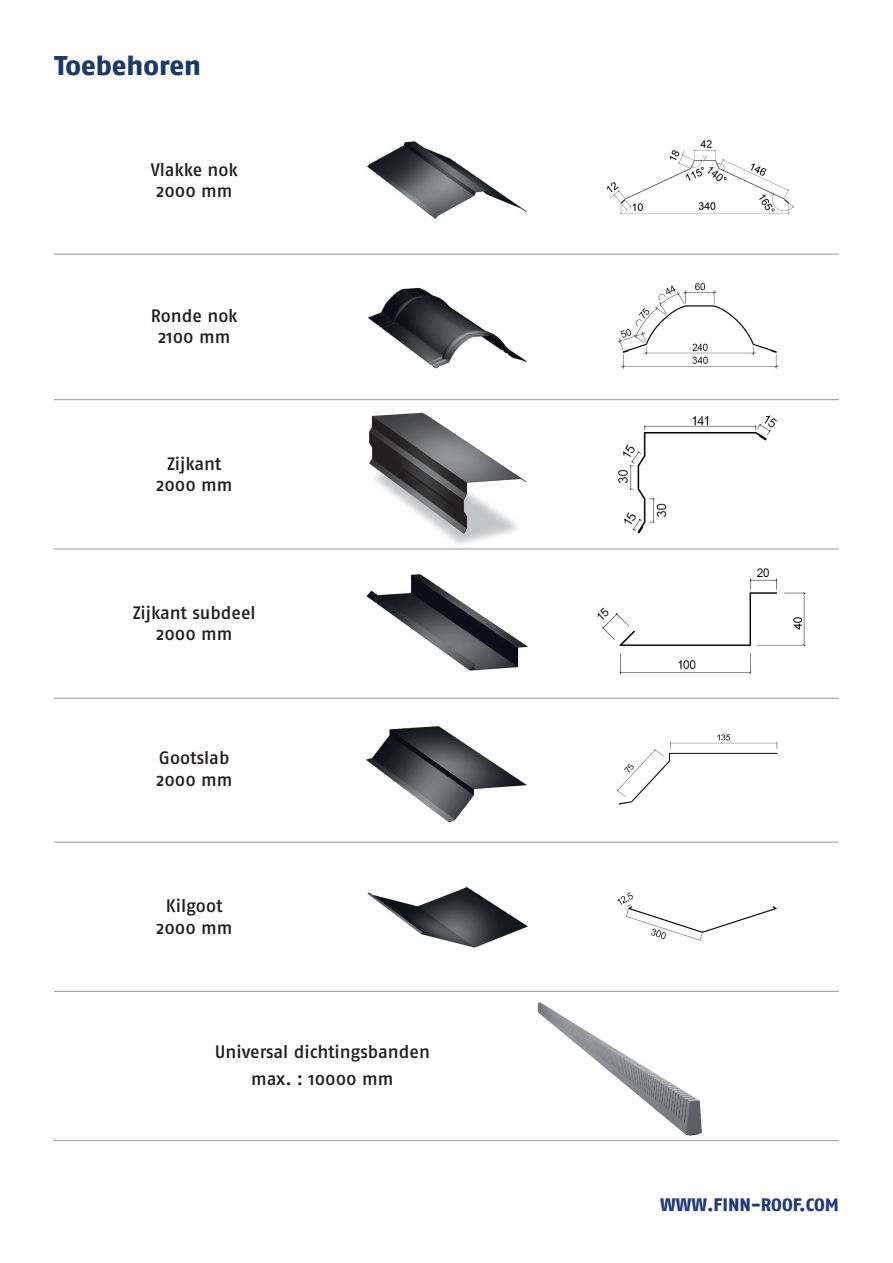
<style>
.page{position:relative;width:893px;height:1263px;background:#fff}
.page>*{position:absolute;margin:0;border:0;box-sizing:border-box;transform-origin:0 0}
.t1{font:800 27px "Fago Pro";color:#1a3969}
.t2{font:500 18px/21.6px "Fago Pro";color:#231f20;text-align:center}
.t3{font:800 18px "Fago Pro";color:#213b79}
</style>
<div class="page">
<img style="left:618px;top:415px;width:159px;height:119px">
<img style="left:617px;top:892px;width:160px;height:49px">
<img style="left:597px;top:568px;width:209px;height:107px">
<img style="left:367px;top:141px;width:160px;height:78px">
<img style="left:368px;top:287px;width:159px;height:82px">
<img style="left:366px;top:726px;width:161px;height:97px">
<img style="left:369px;top:412px;width:158px;height:132px">
<img style="left:367px;top:886px;width:161px;height:62px">
<img style="left:366px;top:574px;width:162px;height:97px">
<img style="left:617px;top:283px;width:161px;height:86px">
<img style="left:617px;top:734px;width:161px;height:71px">
<hr style="left:54px;top:698px;width:785px;height:1px;background:#93999c">
<hr style="left:54px;top:1140px;width:785px;height:1px;background:#93999c">
<hr style="left:54px;top:254px;width:785px;height:1px;background:#93999c">
<hr style="left:54px;top:399px;width:785px;height:1px;background:#93999c">
<hr style="left:54px;top:842px;width:785px;height:1px;background:#93999c">
<hr style="left:54px;top:549px;width:785px;height:1px;background:#93999c">
<hr style="left:54px;top:991px;width:785px;height:1px;background:#93999c">
<img style="left:607px;top:140px;width:188px;height:75px">
<img style="left:538px;top:1002px;width:163px;height:133px">
<h1 class="t1" style="left:54px;top:50px;width:148px">Toebehoren</h1>
<p class="t2" style="left:151px;top:159px;width:89px;text-align:left">Vlakke nok<br>2000 mm</p>
<p class="t2" style="left:151px;top:305px;width:88px">Ronde nok<br>2100 mm</p>
<p class="t2" style="left:156px;top:452px;width:78px">Zijkant<br>2000 mm</p>
<p class="t2" style="left:133px;top:602px;width:124px">Zijkant subdeel<br>2000 mm</p>
<p class="t2" style="left:156px;top:747px;width:78px;text-align:left">Gootslab<br>2000 mm</p>
<p class="t2" style="left:156px;top:895px;width:78px">Kilgoot<br>2000 mm</p>
<p class="t2" style="left:215px;top:1038px;width:217px;line-height:27px">Universal dichtingsbanden max. : 10000 mm</p>
<p class="t3" style="left:660px;top:1194px;width:180px">WWW.FINN-ROOF.COM</p>
</div>
